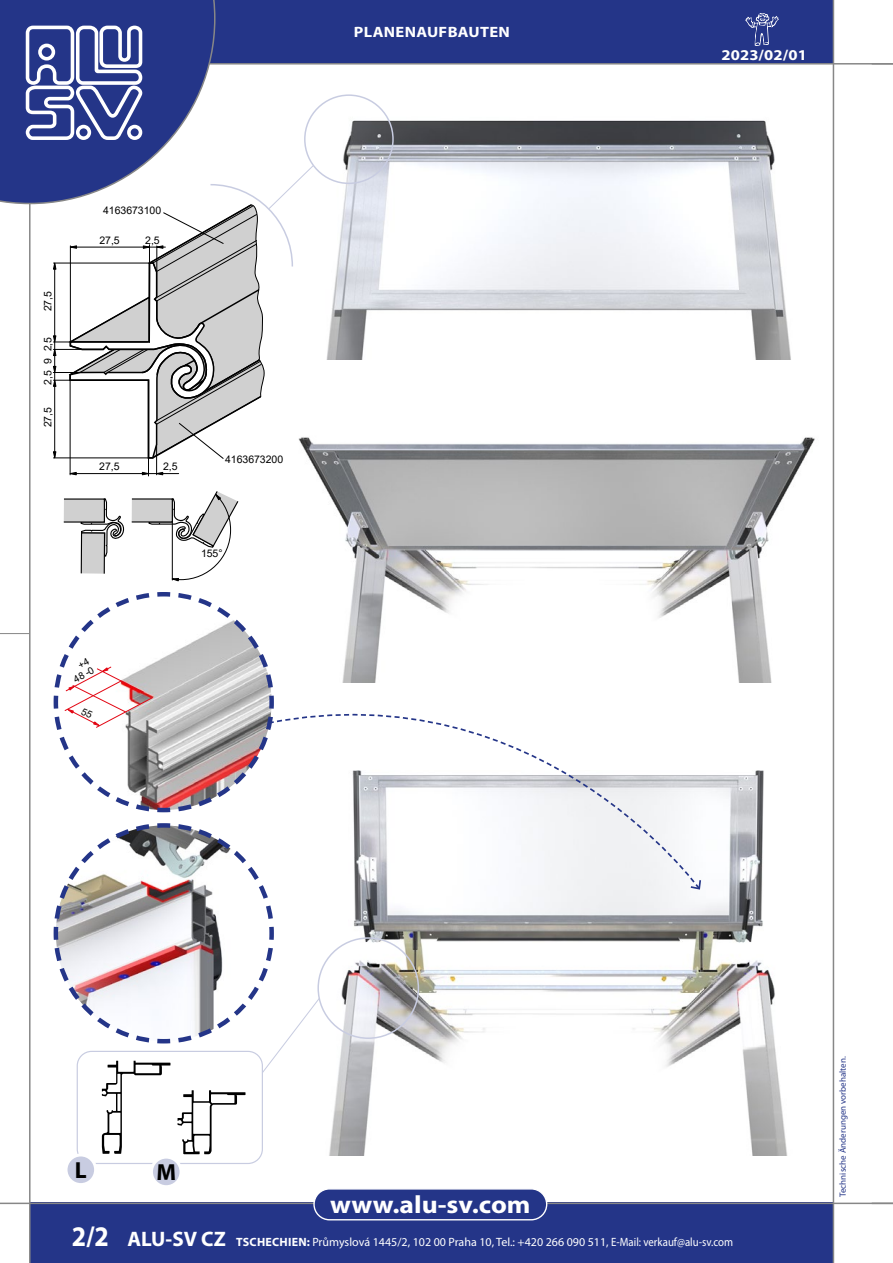
<style>
.page{position:relative;width:893px;height:1263px;background:#fff}
.page>*{position:absolute;margin:0;border:0;box-sizing:border-box;transform-origin:0 0}
.t1{font:700 28.5px "Myriad Pro";color:#fff;scale:.91 1}
.t2{font:700 25.05px "Myriad Pro";color:#fff;scale:1.1 1}
.t3{font:700 23.25px "Myriad Pro";color:#000}
.t4{font:700 15px "Myriad Pro";letter-spacing:.02em;color:#fff;scale:1.1 1}
.t5{font:12px "Myriad Pro";color:#fff}
.t6{font:10.5px "Arial";letter-spacing:-.005em;color:#000}
.t7{font:9.75px "Arial";color:#000}
.t8{font:9px "Myriad Pro";color:#243588}
.s1{font-weight:700;font-size:21px}
.s2{font-weight:700}
</style>
<div class="page">
<div style="left:30px;top:1202px;width:804px;height:61px;background:#243588"></div>
<div style="left:30px;top:0;width:804px;height:64px;background:#243588"></div>
<hr style="left:29px;top:0;width:2px;height:1263px;background:#878787">
<hr style="left:0;top:63px;width:893px;height:2px;background:#878787">
<hr style="left:0;top:1202px;width:893px;height:2px;background:#878787">
<hr style="left:833px;top:0;width:1px;height:1263px;background:#878787">
<hr style="left:0;top:633px;width:30px;height:1px;background:#878787">
<div style="left:314px;top:1189px;width:233px;height:31px;background:#243588;border-radius:15px"></div>
<div style="left:313px;top:1188px;width:234px;height:32px;border:1px solid #fff;border-radius:15px"></div>
<img style="left:316px;top:97px;width:475px;height:263px">
<img style="left:314px;top:437px;width:501px;height:246px">
<img style="left:321px;top:770px;width:466px;height:385px">
<div style="left:317px;top:937px;width:102px;height:102px;border:2px solid #c8cce1;border-radius:50%"></div>
<div style="left:131px;top:498px;width:42px;height:24px;background:#d0d0d0"></div>
<div style="left:64px;top:499px;width:40px;height:23px;background:#d0d0d0"></div>
<svg style="left:80px;top:498px;width:45px;height:59px"></svg>
<div style="left:81px;top:532px;width:24px;height:42px;background:#d0d0d0;border:1px solid #000"></div>
<svg style="left:148px;top:491px;width:90px;height:90px"></svg>
<div style="left:304px;top:94px;width:90px;height:90px;border:2px solid #c8cce1;border-radius:50%"></div>
<div style="left:66px;top:1155px;width:30px;height:29px;background:#c8cce1;border-radius:50%"></div>
<div style="left:65px;top:1153px;width:32px;height:33px;border:3px solid #fff;border-radius:50%"></div>
<div style="left:151px;top:1157px;width:30px;height:30px;background:#c8cce1;border-radius:50%"></div>
<div style="left:150px;top:1155px;width:33px;height:33px;border:3px solid #fff;border-radius:50%"></div>
<svg style="left:76px;top:969px;width:245px;height:185px"></svg>
<svg style="left:53px;top:823px;width:223px;height:223px"></svg>
<svg style="left:267px;top:670px;width:434px;height:220px"></svg>
<svg style="left:689px;top:878px;width:13px;height:13px"></svg>
<svg style="left:745px;top:13px;width:34px;height:33px"></svg>
<svg style="left:0;top:0;width:314px;height:476px"></svg>
<div style="left:38px;top:44px;width:17px;height:17px;border:4px solid #fff;border-radius:50%"></div>
<svg style="left:53px;top:592px;width:223px;height:222px"></svg>
<p class="t6" style="left:41px;top:311px;width:22px;rotate:-90deg">27,5</p>
<p class="t6" style="left:41px;top:351px;width:16px;rotate:-90deg">2,5</p>
<p class="t6" style="left:41px;top:364px;width:7px;rotate:-90deg">9</p>
<p class="t6" style="left:41px;top:385px;width:16px;rotate:-90deg">2,5</p>
<p class="t6" style="left:41px;top:427px;width:22px;rotate:-90deg">27,5</p>
<p class="t6" style="left:103px;top:203px;width:60px">4163673100</p>
<p class="t6" style="left:99px;top:233px;width:22px">27,5</p>
<p class="t6" style="left:145px;top:233px;width:16px">2,5</p>
<p class="t6" style="left:99px;top:459px;width:22px">27,5</p>
<p class="t6" style="left:163px;top:459px;width:16px">2,5</p>
<p class="t6" style="left:225px;top:452px;width:60px">4163673200</p>
<p class="t6" style="left:201px;top:546px;width:23px">155°</p>
<p class="t7" style="left:71px;top:673px;width:23px;rotate:-28deg">48 -0</p>
<p class="t4" style="left:354px;top:22px;width:143px">PLANENAUFBAUTEN</p>
<p class="t4" style="left:721px;top:45px;width:79px">2023/02/01</p>
<p class="t3" style="left:75px;top:1154px;width:13px">L</p>
<p class="t3" style="left:157px;top:1157px;width:21px">M</p>
<h2 class="t2" style="left:330px;top:1188px;width:184px">www.alu-sv.com</h2>
<h1 class="t1" style="left:72px;top:1218px;width:43px">2/2</h1>
<p class="t5" style="left:127px;top:1235px;width:607px"><span class="s1">ALU-SV CZ</span> <span class="s2">TSCHECHIEN:</span> Průmyslová 1445/2, 102 00 Praha 10, Tel.: +420 266 090 511, E-Mail: verkauf@alu-sv.com</p>
<p class="t8" style="left:837px;top:1197px;width:142px;rotate:-90deg">Technische Änderungen vorbehalten.</p>
</div>
